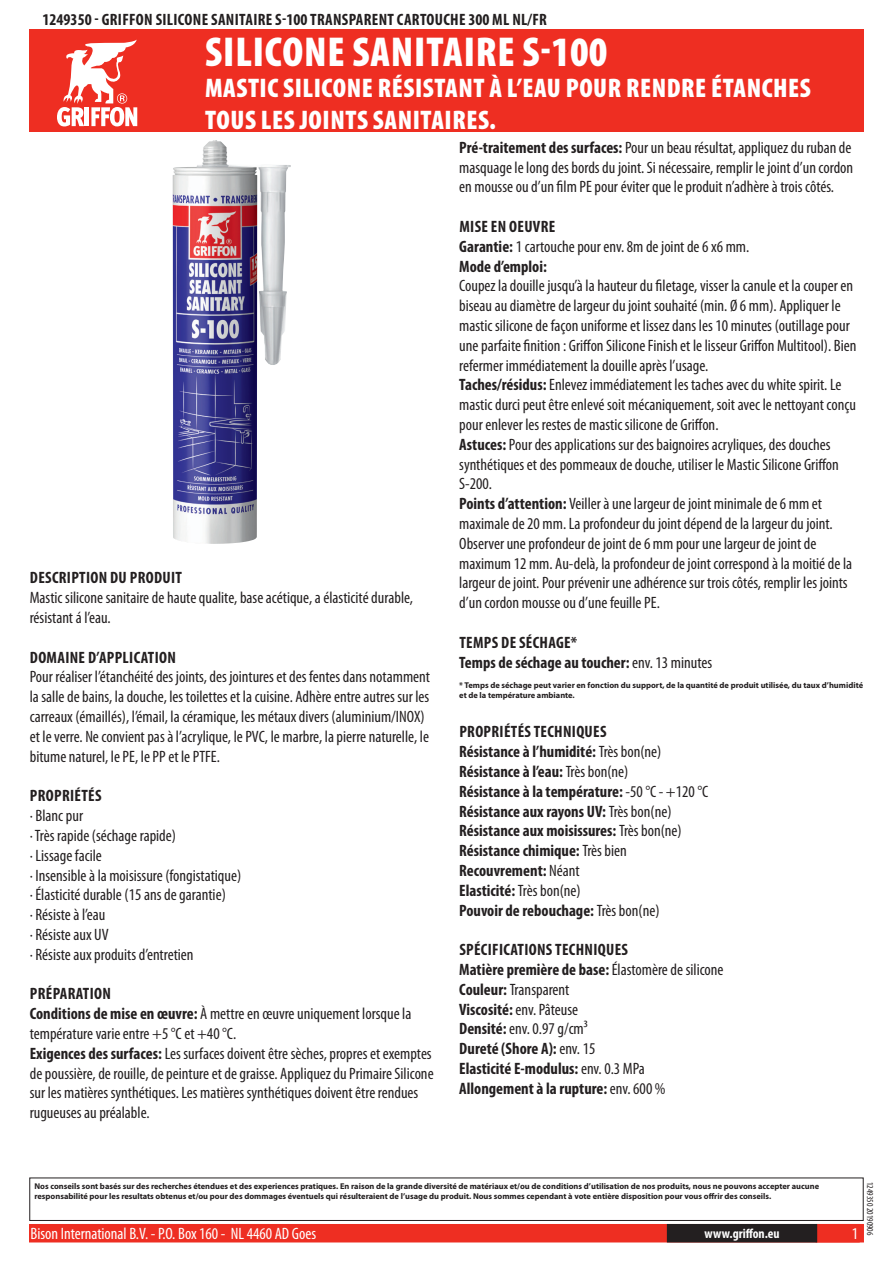
<style>
.page{position:relative;width:893px;height:1263px;background:#fff}
.page>*{position:absolute;margin:0;border:0;box-sizing:border-box;transform-origin:0 0}
.t1{font:900 condensed 42px "Myriad Pro";letter-spacing:.02em;color:#fff}
.t2{font:900 condensed 27px/32.4px "Myriad Pro";letter-spacing:.02em;color:#fff}
.t3{font:condensed 16.5px/19.8px "Myriad Pro";color:#231f20}
.t4{font:700 condensed 16.5px/19.8px "Myriad Pro";letter-spacing:.02em;color:#231f20}
.t5{font:700 condensed 16.5px/19.8px "Myriad Pro";color:#231f20}
.t6{font:condensed 16.5px "Myriad Pro";color:#fff}
.t7{font:700 condensed 13.5px "Myriad Pro";color:#fff}
.t8{font:condensed 9px "Myriad Pro";color:#231f20}
.t9{font:700 8.4px/10.1px "Myriad Pro";color:#231f20}
.s1{font-weight:700}
.s2{font-weight:400}
</style>
<div class="page">
<div style="left:30px;top:1225px;width:833px;height:17px;background:#ee2e22"></div>
<div style="left:29px;top:1224px;width:835px;height:18px;border:2px solid #ee2e22"></div>
<div style="left:816px;top:1224px;width:44px;height:18px;border:2px solid #ee2e22"></div>
<div style="left:668px;top:1225px;width:148px;height:17px;background:#231f20"></div>
<div style="left:667px;top:1224px;width:150px;height:18px;border:2px solid #231f20"></div>
<div style="left:29px;top:1177px;width:835px;height:44px;border:1px solid #231f20"></div>
<div style="left:30px;top:30px;width:834px;height:102px;background:#ee2e22"></div>
<svg style="left:57px;top:39px;width:80px;height:87px"></svg>
<img style="left:172px;top:140px;width:119px;height:404px">
<p class="t4" style="left:43px;top:9px;width:498px">1249350 - Griffon Silicone Sanitaire S-100 Transparent Cartouche 300 ml NL/FR</p>
<h1 class="t1" style="left:205px;top:25px;width:404px">SILICONE SANITAIRE S-100</h1>
<h2 class="t2" style="left:205px;top:71px;width:607px">MASTIC SILICONE RÉSISTANT À L’EAU POUR RENDRE ÉTANCHES<br>TOUS LES JOINTS SANITAIRES.</h2>
<p class="t4" style="left:30px;top:568px;width:154px">Description du produit</p>
<p class="t3" style="left:30px;top:588px;width:385px">Mastic silicone sanitaire de haute qualite, base acétique, a élasticité durable, résistant á l’eau.</p>
<p class="t4" style="left:30px;top:647px;width:147px">Domaine d’application</p>
<p class="t3" style="left:30px;top:667px;width:402px">Pour réaliser l’étanchéité des joints, des jointures et des fentes dans notamment la salle de bains, la douche, les toilettes et la cuisine. Adhère entre autres sur les carreaux (émaillés), l’émail, la céramique, les métaux divers (aluminium/INOX) et le verre. Ne convient pas à l’acrylique, le PVC, le marbre, la pierre naturelle, le bitume naturel, le PE, le PP et le PTFE.</p>
<p class="t4" style="left:30px;top:785px;width:72px">Propriétés</p>
<p class="t3" style="left:30px;top:805px;width:213px">· Blanc pur<br>· Très rapide (séchage rapide)<br>· Lissage facile<br>· Insensible à la moisissure (fongistatique) · Élasticité durable (15 ans de garantie)<br>· Résiste à l’eau<br>· Résiste aux UV<br>· Résiste aux produits d’entretien</p>
<p class="t3" style="left:30px;top:984px;width:405px"><span class="s1">Préparation<br>Conditions de mise en œuvre:</span> À mettre en œuvre uniquement lorsque la température varie entre +5 °C et +40 °C.<br><span class="s1">Exigences des surfaces:</span> Les surfaces doivent être sèches, propres et exemptes de poussière, de rouille, de peinture et de graisse. Appliquez du Primaire Silicone sur les matières synthétiques. Les matières synthétiques doivent être rendues rugueuses au préalable.</p>
<p class="t3" style="left:459px;top:137px;width:395px;text-align:justify"><span class="s1">Pré-traitement des surfaces:</span> Pour un beau résultat, appliquez du ruban de masquage le long des bords du joint. Si nécessaire, remplir le joint d’un cordon en mousse ou d’un film PE pour éviter que le produit n’adhère à trois côtés.</p>
<p class="t3" style="left:459px;top:216px;width:292px"><span class="s1">Mise en oeuvre<br>Garantie:</span> 1 cartouche pour env. 8m de joint de 6 x6 mm.<br><span class="s1">Mode d’emploi:</span></p>
<p class="t3" style="left:459px;top:276px;width:399px">Coupez la douille jusqu’à la hauteur du filetage, visser la canule et la couper en biseau au diamètre de largeur du joint souhaité (min. Ø 6 mm). Appliquer le mastic silicone de façon uniforme et lissez dans les 10 minutes (outillage pour une parfaite finition : Griffon Silicone Finish et le lisseur Griffon Multitool). Bien refermer immédiatement la douille après l’usage.<br><span class="s1">Taches/résidus:</span> Enlevez immédiatement les taches avec du white spirit. Le mastic durci peut être enlevé soit mécaniquement, soit avec le nettoyant conçu pour enlever les restes de mastic silicone de Griffon.<br><span class="s1">Astuces:</span> Pour des applications sur des baignoires acryliques, des douches synthétiques et des pommeaux de douche, utiliser le Mastic Silicone Griffon S-200.<br><span class="s1">Points d’attention:</span> Veiller à une largeur de joint minimale de 6 mm et maximale de 20 mm. La profondeur du joint dépend de la largeur du joint.<br>Observer une profondeur de joint de 6 mm pour une largeur de joint de maximum 12 mm. Au-delà, la profondeur de joint correspond à la moitié de la largeur de joint. Pour prévenir une adhérence sur trois côtés, remplir les joints d’un cordon mousse ou d’une feuille PE.</p>
<p class="t4" style="left:459px;top:632px;width:254px">Temps de séchage*<br>Temps de séchage au toucher: <span class="s2">env. 13 minutes</span></p>
<p class="t9" style="left:459px;top:680px;width:405px">* Temps de séchage peut varier en fonction du support, de la quantité de produit utilisée, du taux d’humidité et de la température ambiante.</p>
<p class="t5" style="left:459px;top:722px;width:250px">Propriétés techniques<br>Résistance à l’humidité: <span class="s2">Très bon(ne)<br></span>Résistance à l’eau: <span class="s2">Très bon(ne)<br></span>Résistance à la température: <span class="s2">-50 °C - +120 °C </span>Résistance aux rayons UV: <span class="s2">Très bon(ne)<br></span>Résistance aux moisissures: <span class="s2">Très bon(ne)<br></span>Résistance chimique: <span class="s2">Très bien </span>Recouvrement: <span class="s2">Néant<br></span>Elasticité: <span class="s2">Très bon(ne)<br></span>Pouvoir de rebouchage: <span class="s2">Très bon(ne)</span></p>
<p class="t4" style="left:459px;top:939px;width:266px">Spécifications techniques<br>Matière première de base: <span class="s2">Élastomère de silicone<br></span>Couleur: <span class="s2">Transparent<br></span>Viscosité: <span class="s2">env. Pâteuse<br></span>Densité: <span class="s2">env. 0.97 g/cm³<br></span>Dureté (Shore A): <span class="s2">env. 15<br></span>Elasticité E-modulus: <span class="s2">env. 0.3 MPa<br></span>Allongement à la rupture: <span class="s2">env. 600 %</span></p>
<p class="t9" style="left:34px;top:1181px;width:786px">Nos conseils sont basés sur des recherches étendues et des experiences pratiques. En raison de la grande diversité de matériaux et/ou de conditions d’utilisation de nos produits, nous ne pouvons accepter aucune responsabilité pour les resultats obtenus et/ou pour des dommages éventuels qui résulteraient de l’usage du produit. Nous sommes cependant à vote entière disposition pour vous offrir des conseils.</p>
<p class="t6" style="left:31px;top:1224px;width:287px">Bison International B.V. - P.O. Box 160 - NL 4460 AD Goes</p>
<p class="t7" style="left:704px;top:1225px;width:77px">www.griffon.eu</p>
<p class="t6" style="left:852px;top:1224px;width:8px">1</p>
<p class="t8" style="left:875px;top:1182px;width:55px;rotate:90deg">1249350 20190906</p>
</div>
